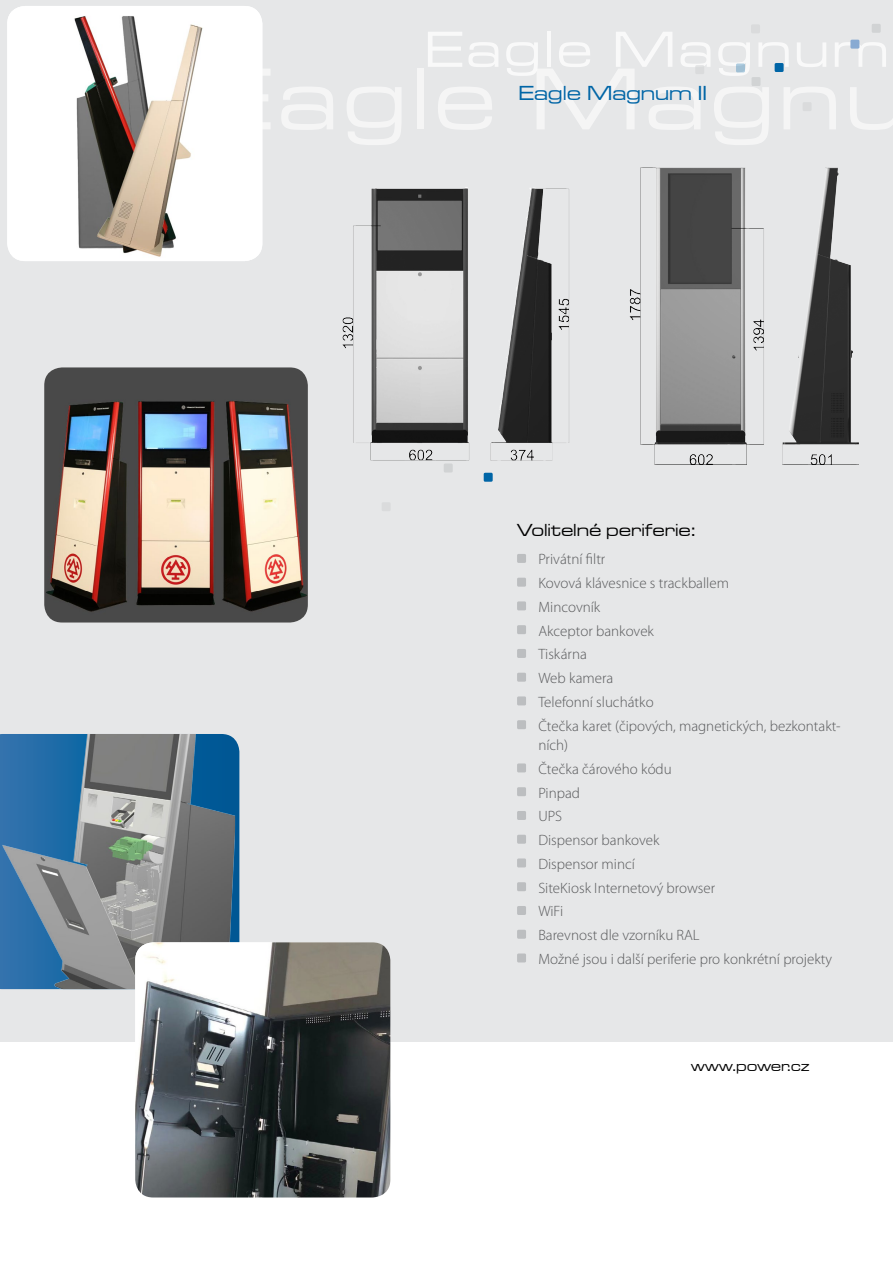
<style>
.page{position:relative;width:893px;height:1263px;background:#fff}
.page>*{position:absolute;margin:0;border:0;box-sizing:border-box;transform-origin:0 0}
.t1{font:21px "Microgramma D Medi Exte";letter-spacing:.03em;color:#0065a6}
.t2{font:18px "Microgramma D Medi Exte";letter-spacing:.03em;color:#000}
.t3{font:300 15px/23.7px "Myriad Pro";color:#58595b}
.t4{font:15px "Microgramma D Medi Exte";letter-spacing:.03em;color:#000}
</style>
<div class="page">
<div style="left:0;top:0;width:893px;height:1042px;background:#e6e7e8"></div>
<div style="left:517px;top:554px;width:9px;height:9px;background:#bcbec0"></div>
<div style="left:517px;top:578px;width:9px;height:9px;background:#bcbec0"></div>
<div style="left:517px;top:601px;width:9px;height:9px;background:#bcbec0"></div>
<div style="left:517px;top:625px;width:9px;height:9px;background:#bcbec0"></div>
<div style="left:517px;top:649px;width:9px;height:9px;background:#bcbec0"></div>
<div style="left:517px;top:673px;width:9px;height:9px;background:#bcbec0"></div>
<div style="left:517px;top:696px;width:9px;height:9px;background:#bcbec0"></div>
<div style="left:517px;top:720px;width:9px;height:9px;background:#bcbec0"></div>
<div style="left:517px;top:763px;width:9px;height:9px;background:#bcbec0"></div>
<div style="left:517px;top:787px;width:9px;height:9px;background:#bcbec0"></div>
<div style="left:517px;top:811px;width:9px;height:9px;background:#bcbec0"></div>
<div style="left:517px;top:835px;width:9px;height:9px;background:#bcbec0"></div>
<div style="left:517px;top:858px;width:9px;height:9px;background:#bcbec0"></div>
<div style="left:517px;top:882px;width:9px;height:9px;background:#bcbec0"></div>
<div style="left:517px;top:906px;width:9px;height:9px;background:#bcbec0"></div>
<div style="left:517px;top:930px;width:9px;height:9px;background:#bcbec0"></div>
<div style="left:517px;top:953px;width:9px;height:9px;background:#bcbec0"></div>
<img style="left:44px;top:367px;width:264px;height:255px">
<div style="left:382px;top:502px;width:9px;height:9px;background:#dadbdc"></div>
<div style="left:484px;top:473px;width:9px;height:9px;background:#0065a6"></div>
<div style="left:444px;top:463px;width:9px;height:9px;background:#d1d3d4"></div>
<div style="left:695px;top:65px;width:9px;height:9px;background:#dadbdc"></div>
<div style="left:736px;top:63px;width:9px;height:9px;background:#a1c0d4"></div>
<div style="left:751px;top:24px;width:9px;height:9px;background:#dadbdc"></div>
<div style="left:803px;top:102px;width:9px;height:9px;background:#dadbdc"></div>
<div style="left:850px;top:40px;width:9px;height:9px;background:#88aad2"></div>
<div style="left:872px;top:24px;width:9px;height:9px;background:#d1d3d4"></div>
<div style="left:751px;top:77px;width:9px;height:9px;background:#d1d3d4"></div>
<div style="left:775px;top:63px;width:9px;height:9px;background:#0065a6"></div>
<svg style="left:0;top:734px;width:239px;height:255px"></svg>
<img style="left:2px;top:734px;width:233px;height:255px">
<img style="left:343px;top:168px;width:516px;height:296px">
<img style="left:7px;top:6px;width:255px;height:255px">
<img style="left:135px;top:942px;width:255px;height:255px">
<h1 class="t1" style="left:519px;top:79px;width:189px">Eagle Magnum II</h1>
<p class="t2" style="left:517px;top:519px;width:180px">Volitelné periferie:</p>
<p class="t3" style="left:538px;top:548px;width:304px">Privátní filtr<br>Kovová klávesnice s trackballem<br>Mincovník<br>Akceptor bankovek<br>Tiskárna<br>Web kamera<br>Telefonní sluchátko<br>Čtečka karet (čipových, magnetických, bezkontakt-</p>
<p class="t3" style="left:538px;top:734px;width:295px">ních)<br>Čtečka čárového kódu<br>Pinpad<br>UPS<br>Dispensor bankovek<br>Dispensor mincí<br>SiteKiosk Internetový browser<br>WiFi<br>Barevnost dle vzorníku RAL<br>Možné jsou i další periferie pro konkrétní projekty</p>
<p class="t4" style="left:691px;top:1056px;width:120px">www.power.cz</p>
</div>
